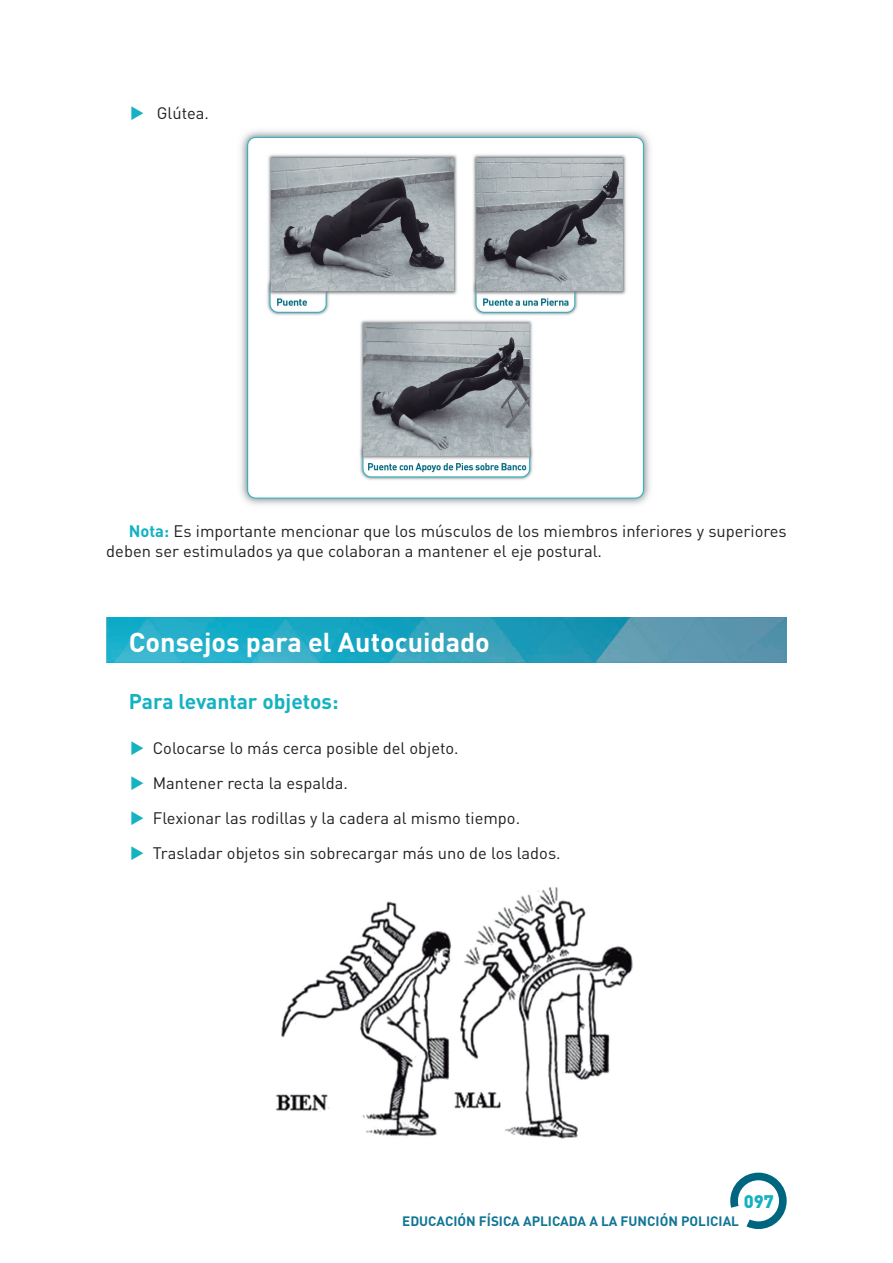
<style>
.page{position:relative;width:893px;height:1263px;background:#fff}
.page>*{position:absolute;margin:0;border:0;box-sizing:border-box;transform-origin:0 0}
.t1{font:700 27px "DIN Pro";color:#fff}
.t2{font:700 21px "DIN Pro";color:#15b2c2}
.t3{font:900 18px "DIN Pro";color:#15b2c3}
.t4{font:16.5px/19.8px "DIN Pro";color:#231f20}
.t5{font:700 13.5px "DIN Pro";color:#117594}
.s1{font-weight:700;color:#15b2c2}
</style>
<div class="page">
<svg style="left:730px;top:1172px;width:57px;height:57px"></svg>
<img style="left:106px;top:617px;width:681px;height:46px">
<img style="left:240px;top:130px;width:410px;height:375px">
<img style="left:275px;top:887px;width:358px;height:252px">
<p class="t4" style="left:157px;top:102px;width:54px">Glútea.</p>
<p class="t4" style="left:106px;top:520px;width:682px;text-indent:22px"><span class="s1">Nota:</span> Es importante mencionar que los músculos de los miembros inferiores y superiores deben ser estimulados ya que colaboran a mantener el eje postural.</p>
<p class="t1" style="left:129px;top:624px;width:363px">Consejos para el Autocuidado</p>
<p class="t2" style="left:129px;top:687px;width:211px">Para levantar objetos:</p>
<p class="t4" style="left:153px;top:738px;width:307px">Colocarse lo más cerca posible del objeto.</p>
<p class="t4" style="left:153px;top:772px;width:197px">Mantener recta la espalda.</p>
<p class="t4" style="left:153px;top:807px;width:369px">Flexionar las rodillas y la cadera al mismo tiempo.</p>
<p class="t4" style="left:153px;top:842px;width:409px">Trasladar objetos sin sobrecargar más uno de los lados.</p>
<p class="t3" style="left:744px;top:1189px;width:32px">097</p>
<p class="t5" style="left:402px;top:1212px;width:338px">EDUCACIÓN FÍSICA APLICADA A LA FUNCIÓN POLICIAL</p>
</div>
